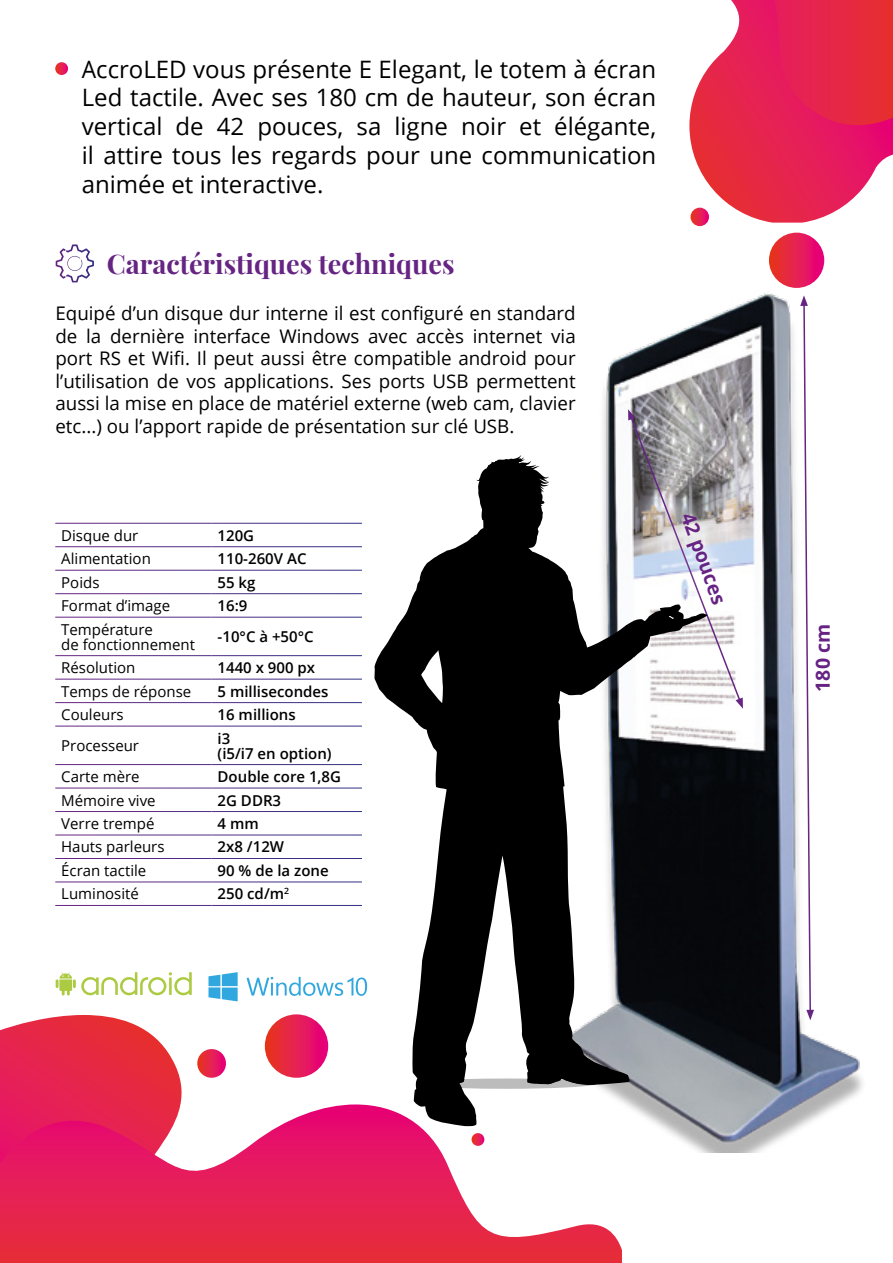
<style>
.page{position:relative;width:893px;height:1263px;background:#fff}
.page>*{position:absolute;margin:0;border:0;box-sizing:border-box;transform-origin:0 0}
.t1{font:700 27px "Playfair Display";color:#662483}
.t2{font:24px/28.8px "Open Sans";color:#000;text-align:justify;scale:.95 1}
.t3{font:700 19.5px "Open Sans";color:#662383}
.t4{font:18.75px/22.5px "Open Sans";color:#000;text-align:justify}
.t5{font:15px/15px "Open Sans";color:#000}
.t6{font:600 15px/15px "Open Sans";color:#000}
</style>
<div class="page">
<img style="left:603px;top:274px;width:260px;height:879px">
<svg style="left:800px;top:295px;width:14px;height:725px"></svg>
<svg style="left:628px;top:409px;width:140px;height:300px"></svg>
<svg style="left:0;top:1015px;width:329px;height:88px"></svg>
<svg style="left:0;top:1103px;width:622px;height:160px"></svg>
<svg style="left:689px;top:0;width:204px;height:223px"></svg>
<svg style="left:773px;top:0;width:120px;height:125px;background:#e62547"></svg>
<svg style="left:208px;top:972px;width:30px;height:29px"></svg>
<svg style="left:247px;top:977px;width:120px;height:19px"></svg>
<svg style="left:56px;top:972px;width:136px;height:24px"></svg>
<svg style="left:55px;top:62px;width:13px;height:13px"></svg>
<div style="left:769px;top:233px;width:55px;height:55px;background:linear-gradient(to right,#e63f21,#e60182);border-radius:28px"></div>
<svg style="left:690px;top:208px;width:19px;height:18px"></svg>
<svg style="left:197px;top:1049px;width:29px;height:29px"></svg>
<svg style="left:265px;top:1014px;width:63px;height:64px;background:#e62152"></svg>
<svg style="left:472px;top:1133px;width:12px;height:13px"></svg>
<svg style="left:56px;top:244px;width:38px;height:38px"></svg>
<svg style="left:374px;top:455px;width:333px;height:672px"></svg>
<svg style="left:417px;top:1078px;width:179px;height:11px;background:#707070"></svg>
<p class="t2" style="left:82px;top:54px;width:606px">AccroLED vous présente E Elegant, le totem à écran Led tactile. Avec ses 180 cm de hauteur, son écran vertical de 42 pouces, sa ligne noir et élégante, il attire tous les regards pour une communication animée et interactive.</p>
<h1 class="t1" style="left:107px;top:242px;width:349px">Caractéristiques techniques</h1>
<p class="t4" style="left:55px;top:302px;width:522px">Equipé d’un disque dur interne il est configuré en standard de la dernière interface Windows avec accès internet via port RS et Wifi. Il peut aussi être compatible android pour l’utilisation de vos applications. Ses ports USB permettent aussi la mise en place de matériel externe (web cam, clavier etc...) ou l’apport rapide de présentation sur clé USB.</p>
<p class="t5" style="left:61px;top:527px;width:79px">Disque dur</p>
<p class="t6" style="left:218px;top:527px;width:38px">120G</p>
<p class="t5" style="left:61px;top:551px;width:91px">Alimentation</p>
<p class="t6" style="left:218px;top:551px;width:90px">110-260V AC</p>
<p class="t5" style="left:61px;top:574px;width:40px">Poids</p>
<p class="t6" style="left:218px;top:574px;width:39px">55 kg</p>
<p class="t5" style="left:61px;top:598px;width:110px">Format d’image</p>
<p class="t6" style="left:218px;top:598px;width:31px">16:9</p>
<p class="t5" style="left:61px;top:621px;width:135px">Température<br>de fonctionnement</p>
<p class="t6" style="left:218px;top:629px;width:98px">-10°C à +50°C</p>
<p class="t5" style="left:61px;top:660px;width:76px">Résolution</p>
<p class="t6" style="left:218px;top:660px;width:99px">1440 x 900 px</p>
<p class="t5" style="left:61px;top:683px;width:131px">Temps de réponse</p>
<p class="t6" style="left:218px;top:683px;width:112px">5 millisecondes</p>
<p class="t5" style="left:61px;top:707px;width:64px">Couleurs</p>
<p class="t6" style="left:218px;top:707px;width:80px">16 millions</p>
<p class="t5" style="left:61px;top:738px;width:79px">Processeur</p>
<p class="t6" style="left:218px;top:730px;width:116px">i3<br>(i5/i7 en option)</p>
<p class="t5" style="left:61px;top:769px;width:80px">Carte mère</p>
<p class="t6" style="left:218px;top:769px;width:125px">Double core 1,8G</p>
<p class="t5" style="left:61px;top:792px;width:96px">Mémoire vive</p>
<p class="t6" style="left:218px;top:792px;width:65px">2G DDR3</p>
<p class="t5" style="left:61px;top:816px;width:95px">Verre trempé</p>
<p class="t6" style="left:218px;top:816px;width:43px">4 mm</p>
<p class="t5" style="left:61px;top:839px;width:105px">Hauts parleurs</p>
<p class="t6" style="left:218px;top:839px;width:68px">2x8 /12W</p>
<p class="t5" style="left:61px;top:863px;width:87px">Écran tactile</p>
<p class="t6" style="left:218px;top:863px;width:113px">90 % de la zone</p>
<p class="t5" style="left:61px;top:886px;width:79px">Luminosité</p>
<p class="t6" style="left:218px;top:886px;width:73px">250 cd/m<sup>2</sup></p>
<p class="t3" style="left:700px;top:509px;width:97px;rotate:70deg">42 pouces</p>
<p class="t3" style="left:809px;top:692px;width:69px;rotate:-90deg">180 cm</p>
</div>
